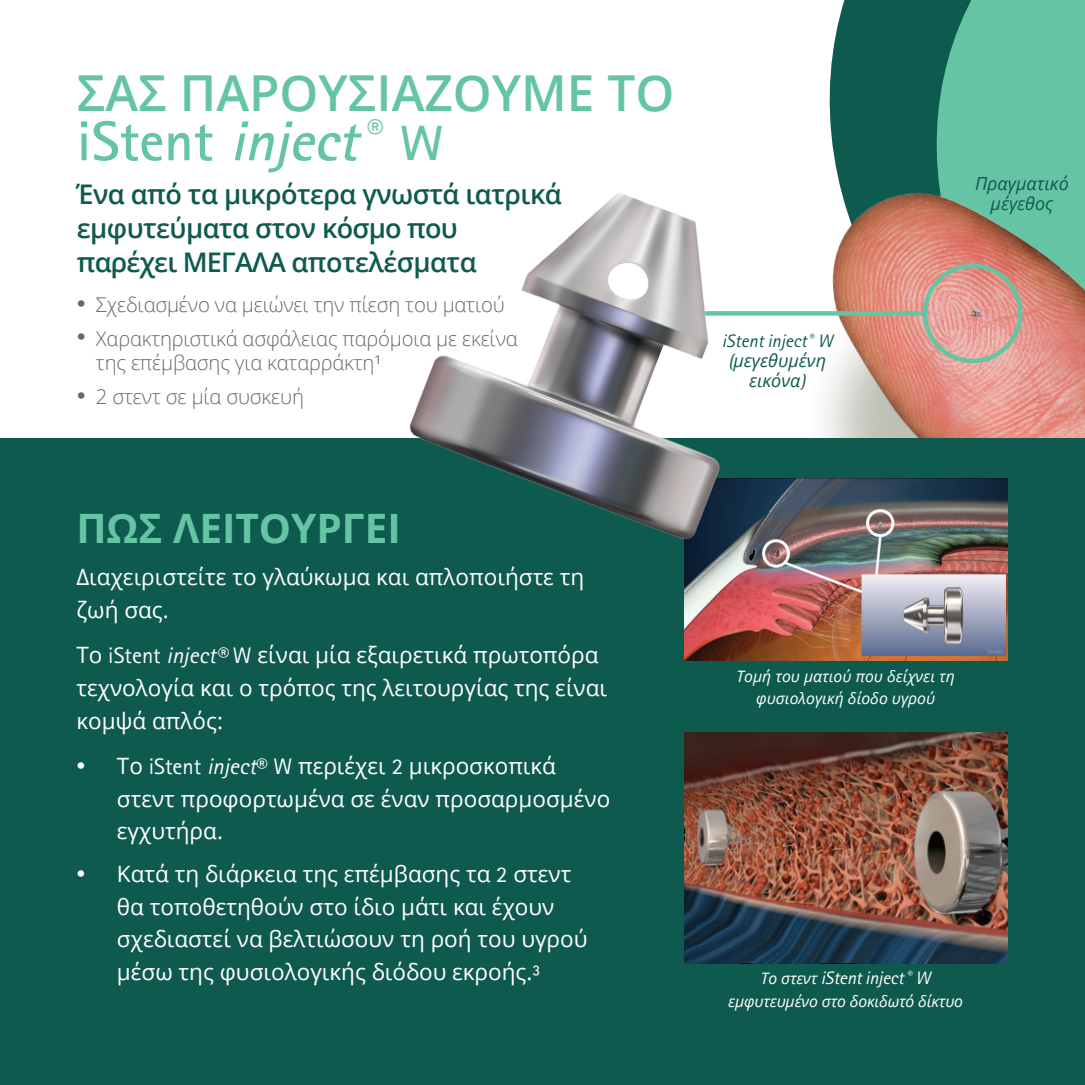
<style>
.page{position:relative;width:1085px;height:1085px;background:#fff}
.page>*{position:absolute;margin:0;border:0;box-sizing:border-box;transform-origin:0 0}
.t1{font:700 56.25px "Rotis Sans Serif Std";color:#65c4a4}
.t2{font:600 49.5px "Open Sans";color:#65c4a4}
.t3{font:700 40.5px "Open Sans";color:#65c4a4}
.t4{font:600 27px/33.8px "Open Sans";letter-spacing:-.02em;color:#0f5a4f}
.t5{font:22.5px/32.6px "Open Sans";color:#fff}
.t6{font:300 20.25px/24.3px "Open Sans";letter-spacing:-.01em;color:#64696d}
.t7{font:italic 18px/20.2px "Open Sans";color:#0f5a4f;text-align:center}
.t8{font:italic 18px "Rotis Sans Serif Std";letter-spacing:-.01em;color:#fff}
.t9{font:italic 18px "Rotis Sans Serif Std";color:#0f5a4f}
.t10{font:italic 15.75px/22.5px "Open Sans";color:#fff;text-align:center}
.s1{font-style:italic}
.s2{font-size:49.5px}
.s3{font-family:"Rotis Sans Serif Std";font-weight:400;font-size:18px}
.s4{font-family:"Rotis Sans Serif Std"}
.s5{font-family:"Rotis Sans Serif Std";font-style:italic}
.s6{font-family:"Rotis Sans Serif Std";font-size:18px}
.s7{font-family:"Open Sans";font-size:15.75px}
</style>
<div class="page">
<div style="left:829px;top:0;width:91px;height:105px;background:#0f5a4f"></div>
<svg style="left:920px;top:0;width:164px;height:105px;background:#53ae92"></svg>
<img style="left:762px;top:105px;width:322px;height:333px">
<div style="left:922px;top:263px;width:100px;height:100px;border:4px solid #65c4a4;border-radius:50%"></div>
<svg style="left:760px;top:311px;width:164px;height:4px"></svg>
<div style="left:0;top:438px;width:1084px;height:646px;background:#0f5a4f"></div>
<img style="left:684px;top:478px;width:323px;height:182px">
<img style="left:684px;top:732px;width:323px;height:231px">
<svg style="left:970px;top:309px;width:12px;height:7px"></svg>
<img style="left:409px;top:192px;width:351px;height:368px">
<h2 class="t2" style="left:77px;top:59px;width:593px">ΣΑΣ ΠΑΡΟΥΣΙΑΖΟΥΜΕ ΤΟ</h2>
<h1 class="t1" style="left:77px;top:106px;width:368px">iStent <span class="s1">inject</span> <sup>®</sup> <span class="s2">W</span></h1>
<p class="t4" style="left:77px;top:177px;width:486px">Ένα από τα μικρότερα γνωστά ιατρικά εμφυτεύματα στον κόσμο που παρέχει ΜΕΓΑΛΑ αποτελέσματα</p>
<p class="t6" style="left:77px;top:292px;width:429px"><span class="s3">•</span> Σχεδιασμένο να μειώνει την πίεση του ματιού</p>
<p class="t6" style="left:96px;top:325px;width:423px;text-indent:-19px"><span class="s3">•</span> Χαρακτηριστικά ασφάλειας παρόμοια με εκείνα της επέμβασης για καταρράκτη¹</p>
<p class="t6" style="left:77px;top:383px;width:229px"><span class="s3">•</span> 2 στεντ σε μία συσκευή</p>
<h3 class="t3" style="left:76px;top:499px;width:326px">ΠΩΣ ΛΕΙΤΟΥΡΓΕΙ</h3>
<p class="t5" style="left:76px;top:560px;width:509px">Διαχειριστείτε το γλαύκωμα και απλοποιήστε τη ζωή σας.</p>
<p class="t5" style="left:76px;top:638px;width:532px">Το <span class="s4">iStent</span> <span class="s5">inject®</span> <span class="s4">W</span> είναι μία εξαιρετικά πρωτοπόρα τεχνολογία και ο τρόπος της λειτουργίας της είναι κομψά απλός:</p>
<p class="t5" style="left:117px;top:748px;width:495px;text-indent:-40px"><span class="s6">•</span> Το <span class="s4">iStent</span> <span class="s5">inject</span><span class="s4">® W</span> περιέχει <span class="s4">2</span> μικροσκοπικά στεντ προφορτωμένα σε έναν προσαρμοσμένο εγχυτήρα.</p>
<p class="t5" style="left:117px;top:856px;width:472px;text-indent:-41px"><span class="s6">•</span> Κατά τη διάρκεια της επέμβασης τα <span class="s4">2</span> στεντ θα τοποθετηθούν στο ίδιο μάτι και έχουν σχεδιαστεί να βελτιώσουν τη ροή του υγρού μέσω της φυσιολογικής διόδου εκροής.<span class="s4">³</span></p>
<p class="t9" style="left:721px;top:330px;width:112px">iStent inject <sup>®</sup> W</p>
<p class="t7" style="left:728px;top:350px;width:99px"><span class="s4">(</span>μεγεθυμένη εικόνα<span class="s4">)</span></p>
<p class="t7" style="left:974px;top:172px;width:95px">Πραγματικό μέγεθος</p>
<p class="t10" style="left:736px;top:664px;width:220px">Τομή του ματιού που δείχνει τη φυσιολογική δίοδο υγρού</p>
<p class="t8" style="left:760px;top:967px;width:171px"><span class="s7">Το στεντ</span> iStent inject <sup>®</sup> W</p>
<p class="t10" style="left:728px;top:988px;width:236px">εμφυτευμένο στο δοκιδωτό δίκτυο</p>
</div>
